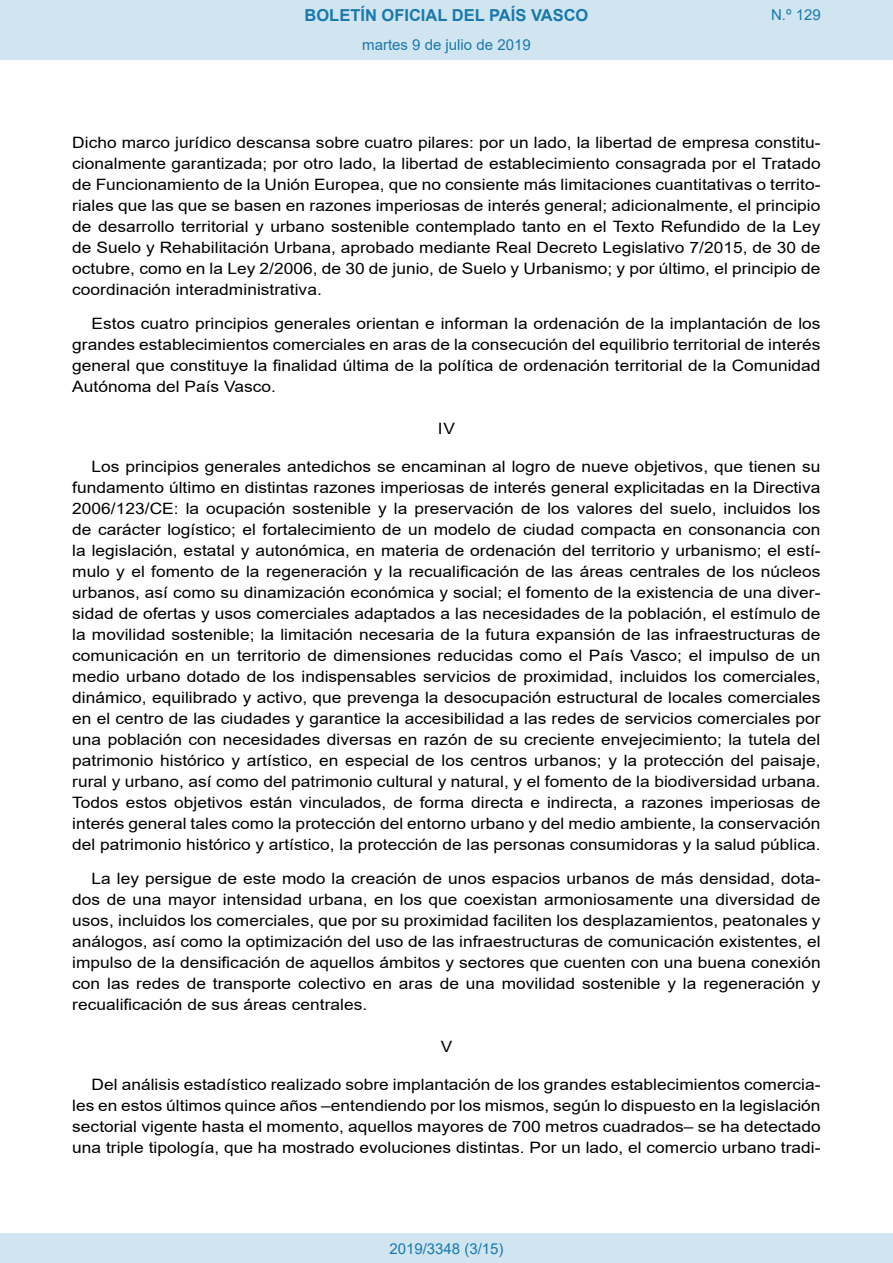
<style>
.page{position:relative;width:893px;height:1263px;background:#fff}
.page>*{position:absolute;margin:0;border:0;box-sizing:border-box;transform-origin:0 0}
.t1{font:700 16.5px "Arial";color:#1879ad}
.BOPVDetalle{font:15.6px/21px "Arial";color:#000;text-align:justify;scale:1.11 1}
.BOPVClave{font:15.6px "Arial";color:#000;scale:1.11 1}
.Paginacion_Centro{font:15px "Arial";color:#1879ad}
</style>
<div class="page">
<div style="left:0;top:0;width:893px;height:60px;background:#d0e5f0"></div>
<div style="left:0;top:1233px;width:893px;height:30px;background:#d0e5f0"></div>
<p class="t1" style="left:305px;top:3px;width:285px">BOLETÍN OFICIAL DEL PAÍS VASCO</p>
<p class="Paginacion_Centro" style="left:362px;top:35px;width:170px">martes 9 de julio de 2019</p>
<p class="Paginacion_Centro" style="left:771px;top:5px;width:51px">N.º 129</p>
<p class="BOPVDetalle" style="left:72px;top:132px;width:676px">Dicho marco jurídico descansa sobre cuatro pilares: por un lado, la libertad de empresa constitu&shy;cionalmente garantizada; por otro lado, la libertad de establecimiento consagrada por el Tratado de Funcionamiento de la Unión Europea, que no consiente más limitaciones cuantitativas o territo&shy;riales que las que se basen en razones imperiosas de interés general; adicionalmente, el principio de desarrollo territorial y urbano sostenible contemplado tanto en el Texto Refundido de la Ley de Suelo y Rehabilitación Urbana, aprobado mediante Real Decreto Legislativo 7/2015, de 30 de octubre, como en la Ley 2/2006, de 30 de junio, de Suelo y Urbanismo; y por último, el principio de coordinación interadministrativa.</p>
<p class="BOPVDetalle" style="left:72px;top:313px;width:676px;text-indent:19px">Estos cuatro principios generales orientan e informan la ordenación de la implantación de los grandes establecimientos comerciales en aras de la consecución del equilibrio territorial de interés general que constituye la finalidad última de la política de ordenación territorial de la Comunidad Autónoma del País Vasco.</p>
<p class="BOPVClave" style="left:438px;top:418px;width:17px">IV</p>
<p class="BOPVDetalle" style="left:72px;top:456px;width:676px;text-indent:19px">Los principios generales antedichos se encaminan al logro de nueve objetivos, que tienen su fundamento último en distintas razones imperiosas de interés general explicitadas en la Directiva 2006/123/CE: la ocupación sostenible y la preservación de los valores del suelo, incluidos los de carácter logístico; el fortalecimiento de un modelo de ciudad compacta en consonancia con la legislación, estatal y autonómica, en materia de ordenación del territorio y urbanismo; el estí&shy;mulo y el fomento de la regeneración y la recualificación de las áreas centrales de los núcleos urbanos, así como su dinamización económica y social; el fomento de la existencia de una diver&shy;sidad de ofertas y usos comerciales adaptados a las necesidades de la población, el estímulo de la movilidad sostenible; la limitación necesaria de la futura expansión de las infraestructuras de comunicación en un territorio de dimensiones reducidas como el País Vasco; el impulso de un medio urbano dotado de los indispensables servicios de proximidad, incluidos los comerciales, dinámico, equilibrado y activo, que prevenga la desocupación estructural de locales comerciales en el centro de las ciudades y garantice la accesibilidad a las redes de servicios comerciales por una población con necesidades diversas en razón de su creciente envejecimiento; la tutela del patrimonio histórico y artístico, en especial de los centros urbanos; y la protección del paisaje, rural y urbano, así como del patrimonio cultural y natural, y el fomento de la biodiversidad urbana.<br>Todos estos objetivos están vinculados, de forma directa e indirecta, a razones imperiosas de interés general tales como la protección del entorno urbano y del medio ambiente, la conservación del patrimonio histórico y artístico, la protección de las personas consumidoras y la salud pública.</p>
<p class="BOPVDetalle" style="left:72px;top:868px;width:676px;text-indent:19px">La ley persigue de este modo la creación de unos espacios urbanos de más densidad, dota&shy;dos de una mayor intensidad urbana, en los que coexistan armoniosamente una diversidad de usos, incluidos los comerciales, que por su proximidad faciliten los desplazamientos, peatonales y análogos, así como la optimización del uso de las infraestructuras de comunicación existentes, el impulso de la densificación de aquellos ámbitos y sectores que cuenten con una buena conexión con las redes de transporte colectivo en aras de una movilidad sostenible y la regeneración y recualificación de sus áreas centrales.</p>
<p class="BOPVClave" style="left:441px;top:1036px;width:12px">V</p>
<p class="BOPVDetalle" style="left:72px;top:1074px;width:676px;text-indent:19px">Del análisis estadístico realizado sobre implantación de los grandes establecimientos comercia&shy;les en estos últimos quince años –entendiendo por los mismos, según lo dispuesto en la legislación sectorial vigente hasta el momento, aquellos mayores de 700 metros cuadrados– se ha detectado una triple tipología, que ha mostrado evoluciones distintas. Por un lado, el comercio urbano tradi-</p>
<p class="Paginacion_Centro" style="left:389px;top:1238px;width:116px">2019/3348 (3/15)</p>
</div>
